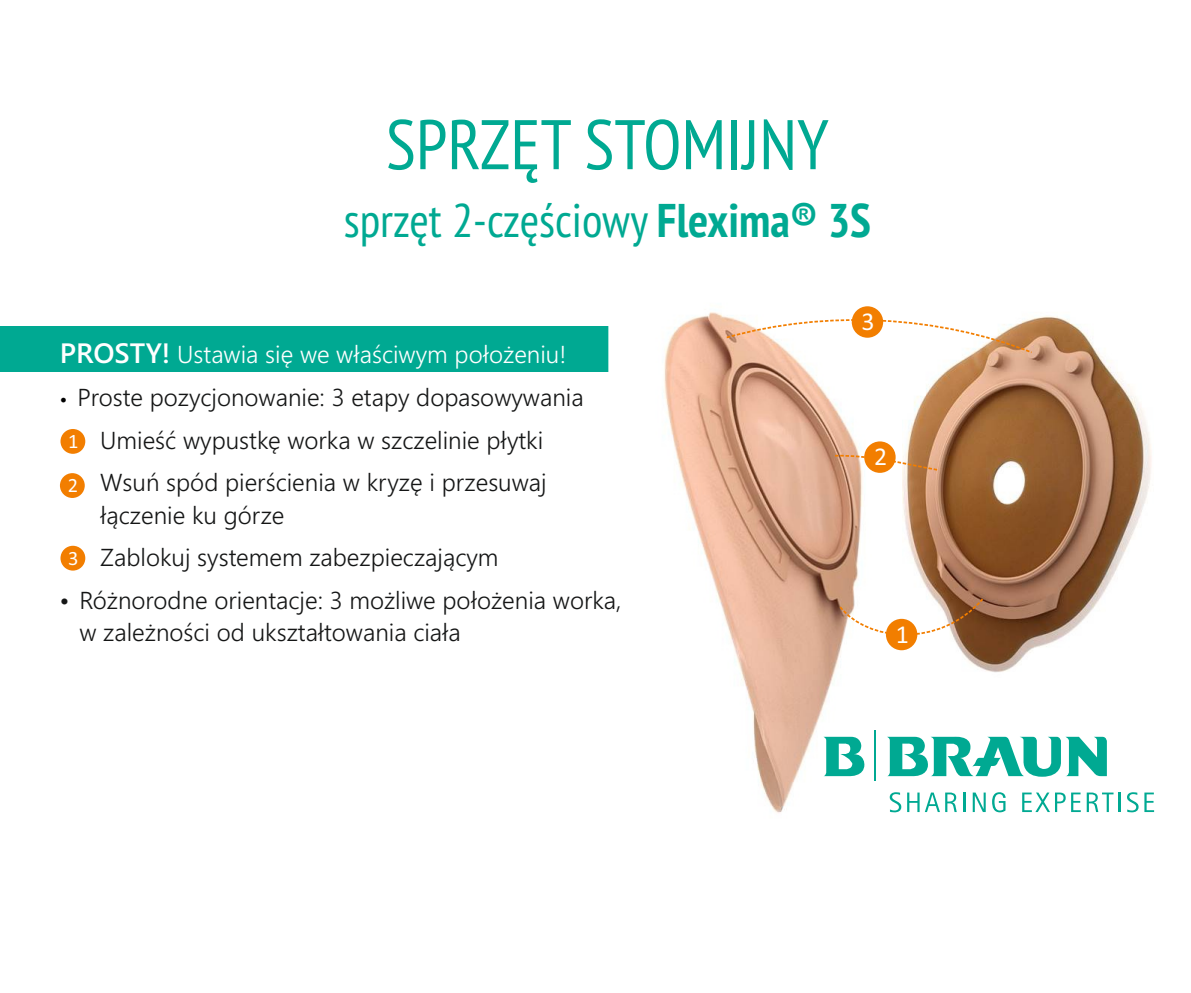
<style>
.page{position:relative;width:1191px;height:993px;background:#fff}
.page>*{position:absolute;margin:0;border:0;box-sizing:border-box;transform-origin:0 0}
.t1{font:condensed 70px "PT Sans";color:#00a992}
.t2{font:condensed 47.25px "PT Sans";color:#00a992}
.t3{font:25.9px "Calibri";color:#fff}
.t4{font:300 24.5px "Segoe UI";color:#151616}
.t5{font:300 24.5px "Segoe UI";color:#fff}
.t6{font:20.47px/44.1px "Calibri";color:#fff}
.s1{font-weight:700}
.s2{font-weight:600;font-size:28px}
</style>
<div class="page">
<div style="left:0;top:326px;width:618px;height:45px;background:#00a992"></div>
<img style="left:608px;top:306px;width:306px;height:507px">
<img style="left:902px;top:306px;width:250px;height:378px">
<svg style="left:838px;top:596px;width:147px;height:53px"></svg>
<svg style="left:833px;top:454px;width:106px;height:17px"></svg>
<svg style="left:724px;top:309px;width:309px;height:45px"></svg>
<div style="left:886px;top:618px;width:31px;height:32px;background:#f27e00;border-radius:50%"></div>
<div style="left:864px;top:441px;width:31px;height:31px;background:#f27e00;border-radius:50%"></div>
<div style="left:851px;top:306px;width:32px;height:31px;background:#f27e00;border-radius:50%"></div>
<div style="left:60px;top:429px;width:25px;height:24px;background:#f27e00;border-radius:50%"></div>
<div style="left:60px;top:473px;width:25px;height:25px;background:#f27e00;border-radius:50%"></div>
<div style="left:60px;top:545px;width:25px;height:25px;background:#f27e00;border-radius:50%"></div>
<svg style="left:889px;top:792px;width:12px;height:20px"></svg>
<svg style="left:907px;top:792px;width:49px;height:19px"></svg>
<svg style="left:963px;top:792px;width:2px;height:19px"></svg>
<svg style="left:972px;top:792px;width:13px;height:19px"></svg>
<svg style="left:992px;top:792px;width:13px;height:20px"></svg>
<svg style="left:1022px;top:792px;width:43px;height:19px"></svg>
<svg style="left:1071px;top:792px;width:9px;height:19px"></svg>
<svg style="left:1086px;top:792px;width:34px;height:19px"></svg>
<svg style="left:1127px;top:792px;width:11px;height:20px"></svg>
<svg style="left:1144px;top:792px;width:10px;height:19px"></svg>
<svg style="left:821px;top:736px;width:43px;height:40px"></svg>
<svg style="left:884px;top:735px;width:222px;height:41px"></svg>
<hr style="left:874px;top:730px;width:1px;height:50px;background:#00a992">
<h1 class="t1" style="left:386px;top:98px;width:444px">SPRZĘT STOMIJNY</h1>
<h2 class="t2" style="left:344px;top:188px;width:529px">sprzęt 2-częściowy <span class="s1">Flexima® 3S</span></h2>
<p class="t5" style="left:60px;top:345px;width:508px"><span class="s2">PROSTY!</span> Ustawia się we właściwym położeniu!</p>
<p class="t4" style="left:77px;top:388px;width:508px">Proste pozycjonowanie: 3 etapy dopasowywania</p>
<p class="t4" style="left:100px;top:431px;width:444px">Umieść wypustkę worka w szczelinie płytki</p>
<p class="t4" style="left:100px;top:473px;width:448px">Wsuń spód pierścienia w kryzę i przesuwaj</p>
<p class="t4" style="left:100px;top:506px;width:186px">łączenie ku górze</p>
<p class="t4" style="left:100px;top:548px;width:400px">Zablokuj systemem zabezpieczającym</p>
<p class="t4" style="left:79px;top:590px;width:543px">Różnorodne orientacje: 3 możliwe położenia worka,</p>
<p class="t4" style="left:79px;top:623px;width:383px">w zależności od ukształtowania ciała</p>
<p class="t6" style="left:68px;top:420px;width:12px">1<br>2</p>
<p class="t6" style="left:68px;top:537px;width:12px">3</p>
<p class="t3" style="left:861px;top:311px;width:15px">3</p>
<p class="t3" style="left:874px;top:446px;width:15px">2</p>
<p class="t3" style="left:895px;top:623px;width:15px">1</p>
</div>
